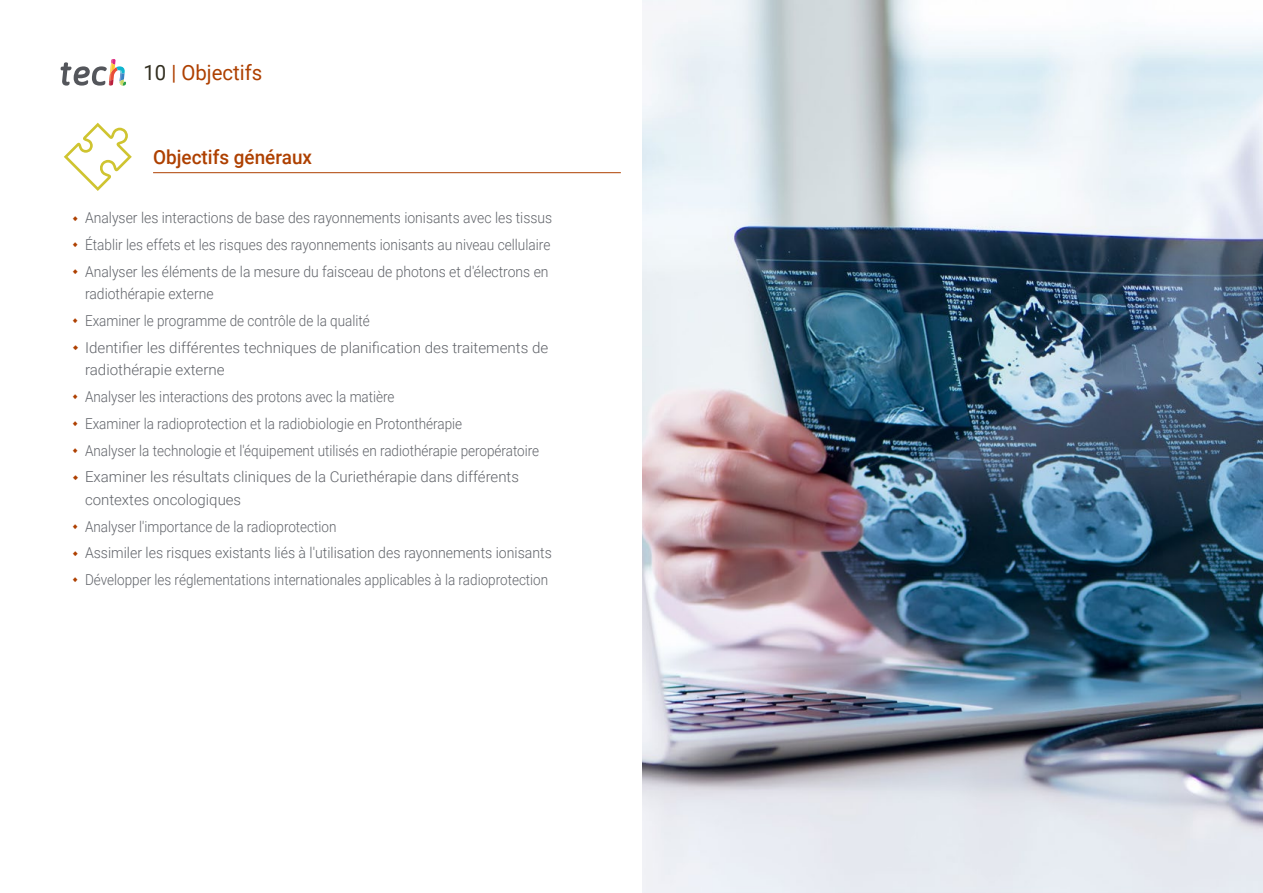
<style>
.page{position:relative;width:1263px;height:893px;background:#fff}
.page>*{position:absolute;margin:0;border:0;box-sizing:border-box;transform-origin:0 0}
.t1{font:21px "Roboto";color:#ae4000}
.t2{font:500 19.5px "Roboto";color:#ae4000}
.t3{font:300 15px/26.7px "Roboto";color:#61646a}
.t4{font:300 15px/26.7px "Roboto";color:#61646a;scale:.93 1}
.s1{color:#312e20}
</style>
<div class="page">
<hr style="left:153px;top:172px;width:468px;height:1px;background:#ae4000">
<svg style="left:64px;top:123px;width:68px;height:68px"></svg>
<img style="left:642px;top:0;width:621px;height:893px">
<svg style="left:61px;top:59px;width:65px;height:27px"></svg>
<h1 class="t1" style="left:144px;top:57px;width:120px"><span class="s1">10</span> | Objectifs</h1>
<h2 class="t2" style="left:153px;top:144px;width:160px">Objectifs généraux</h2>
<p class="t4" style="left:85px;top:204px;width:504px">Analyser les interactions de base des rayonnements ionisants avec les tissus<br>Établir les effets et les risques des rayonnements ionisants au niveau cellulaire<br>Analyser les éléments de la mesure du faisceau de photons et d'électrons en</p>
<p class="t4" style="left:85px;top:280px;width:500px">radiothérapie externe<br>Examiner le programme de contrôle de la qualité<br>Identifier les différentes techniques de planification des traitements de</p>
<p class="t3" style="left:85px;top:356px;width:456px">radiothérapie externe<br>Analyser les interactions des protons avec la matière<br>Examiner la radioprotection et la radiobiologie en Protonthérapie<br>Analyser la technologie et l'équipement utilisés en radiothérapie peropératoire Examiner les résultats cliniques de la Curiethérapie dans différents</p>
<p class="t3" style="left:85px;top:486px;width:468px">contextes oncologiques<br>Analyser l'importance de la radioprotection<br>Assimiler les risques existants liés à l'utilisation des rayonnements ionisants Développer les réglementations internationales applicables à la radioprotection</p>
</div>
